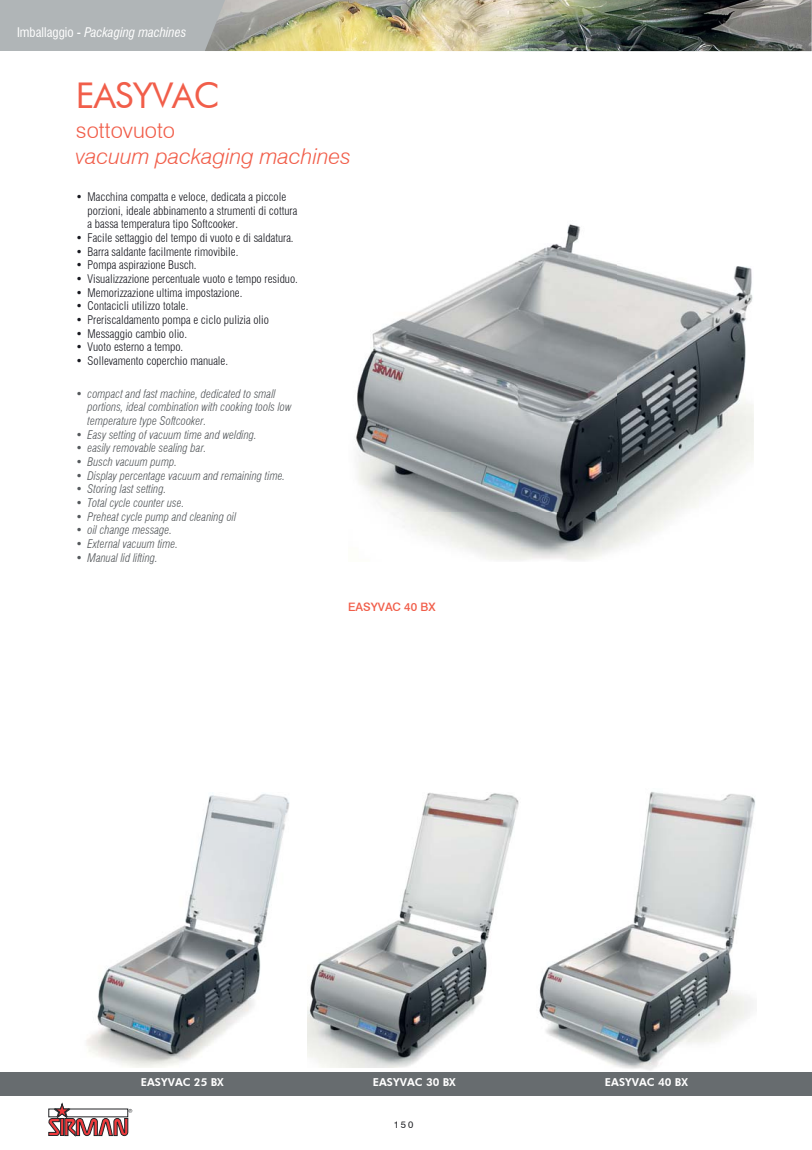
<style>
.page{position:relative;width:812px;height:1150px;background:#fff}
.page>*{position:absolute;margin:0;border:0;box-sizing:border-box;transform-origin:0 0}
.t1{font:35.4px "Futura BT";letter-spacing:-.02em;color:#f15e4a}
.t2{font:italic 300 21.9px "Swiss 721 BT";color:#f15e4a}
.t3{font:300 21.9px "Swiss 721 BT";color:#f15e4a}
.t4{font:italic condensed 12.9px "Swiss 721 BT";color:#fff}
.t5{font:300 condensed 11.55px/13.6px "Swiss 721 BT";color:#17181f}
.t6{font:italic 300 condensed 11.55px/13.6px "Swiss 721 BT";color:#54585b}
.t7{font:500 11.55px "Swiss 721 BT";color:#f15e4a}
.t8{font:800 10.95px "Futura BT";color:#fff}
.t9{font:9.6px "Swiss 721 BT";color:#222327}
.s1{font-style:normal}
</style>
<div class="page">
<div style="left:0;top:0;width:205px;height:51px;background:#b0b5b7"></div>
<svg style="left:811px;top:0;width:1px;height:51px"></svg>
<svg style="left:49px;top:1103px;width:83px;height:32px"></svg>
<img style="left:205px;top:0;width:606px;height:51px">
<div style="left:0;top:1071px;width:811px;height:24px;background:#676c6f"></div>
<svg style="left:811px;top:1072px;width:1px;height:23px"></svg>
<img style="left:356px;top:224px;width:396px;height:336px">
<img style="left:86px;top:793px;width:203px;height:274px">
<img style="left:307px;top:793px;width:212px;height:274px">
<img style="left:539px;top:792px;width:216px;height:279px">
<p class="t4" style="left:17px;top:24px;width:171px"><span class="s1">Imballaggio -</span> Packaging machines</p>
<h1 class="t1" style="left:76px;top:74px;width:145px">EASYVAC</h1>
<h2 class="t3" style="left:76px;top:117px;width:101px">sottovuoto</h2>
<h2 class="t2" style="left:76px;top:143px;width:276px">vacuum packaging machines</h2>
<p class="t5" style="left:87px;top:190px;width:211px;text-indent:-12px">• Macchina compatta e veloce, dedicata a piccole porzioni, ideale abbinamento a strumenti di cottura a bassa temperatura tipo Softcooker.</p>
<p class="t5" style="left:76px;top:231px;width:219px">• Facile settaggio del tempo di vuoto e di saldatura.</p>
<p class="t5" style="left:76px;top:245px;width:164px">• Barra saldante facilmente rimovibile.</p>
<p class="t5" style="left:76px;top:258px;width:122px">• Pompa aspirazione Busch.</p>
<p class="t5" style="left:76px;top:272px;width:223px">• Visualizzazione percentuale vuoto e tempo residuo.</p>
<p class="t5" style="left:76px;top:285px;width:168px">• Memorizzazione ultima impostazione.</p>
<p class="t5" style="left:76px;top:299px;width:114px">• Contacicli utilizzo totale.</p>
<p class="t5" style="left:76px;top:313px;width:194px">• Preriscaldamento pompa e ciclo pulizia olio</p>
<p class="t5" style="left:76px;top:326px;width:113px">• Messaggio cambio olio.</p>
<p class="t5" style="left:76px;top:340px;width:109px">• Vuoto esterno a tempo.</p>
<p class="t5" style="left:76px;top:354px;width:154px">• Sollevamento coperchio manuale.</p>
<p class="t6" style="left:87px;top:387px;width:205px;text-indent:-12px">• compact and fast machine, dedicated to small portions, ideal combination with cooking tools low temperature type Softcooker.</p>
<p class="t6" style="left:76px;top:427px;width:182px">• Easy setting of vacuum time and welding.</p>
<p class="t6" style="left:76px;top:441px;width:132px">• easily removable sealing bar.</p>
<p class="t6" style="left:76px;top:455px;width:102px">• Busch vacuum pump.</p>
<p class="t6" style="left:76px;top:468px;width:211px">• Display percentage vacuum and remaining time.</p>
<p class="t6" style="left:76px;top:482px;width:92px">• Storing last setting.</p>
<p class="t6" style="left:76px;top:496px;width:110px">• Total cycle counter use.</p>
<p class="t6" style="left:76px;top:509px;width:162px">• Preheat cycle pump and cleaning oil</p>
<p class="t6" style="left:76px;top:523px;width:98px">• oil change message.</p>
<p class="t6" style="left:76px;top:537px;width:104px">• External vacuum time.</p>
<p class="t6" style="left:76px;top:550px;width:83px">• Manual lid lifting.</p>
<p class="t7" style="left:348px;top:600px;width:89px">EASYVAC 40 BX</p>
<p class="t8" style="left:141px;top:1075px;width:84px">EASYVAC 25 BX</p>
<p class="t8" style="left:373px;top:1075px;width:84px">EASYVAC 30 BX</p>
<p class="t8" style="left:604px;top:1075px;width:84px">EASYVAC 40 BX</p>
<p class="t9" style="left:393px;top:1118px;width:21px">150</p>
</div>
